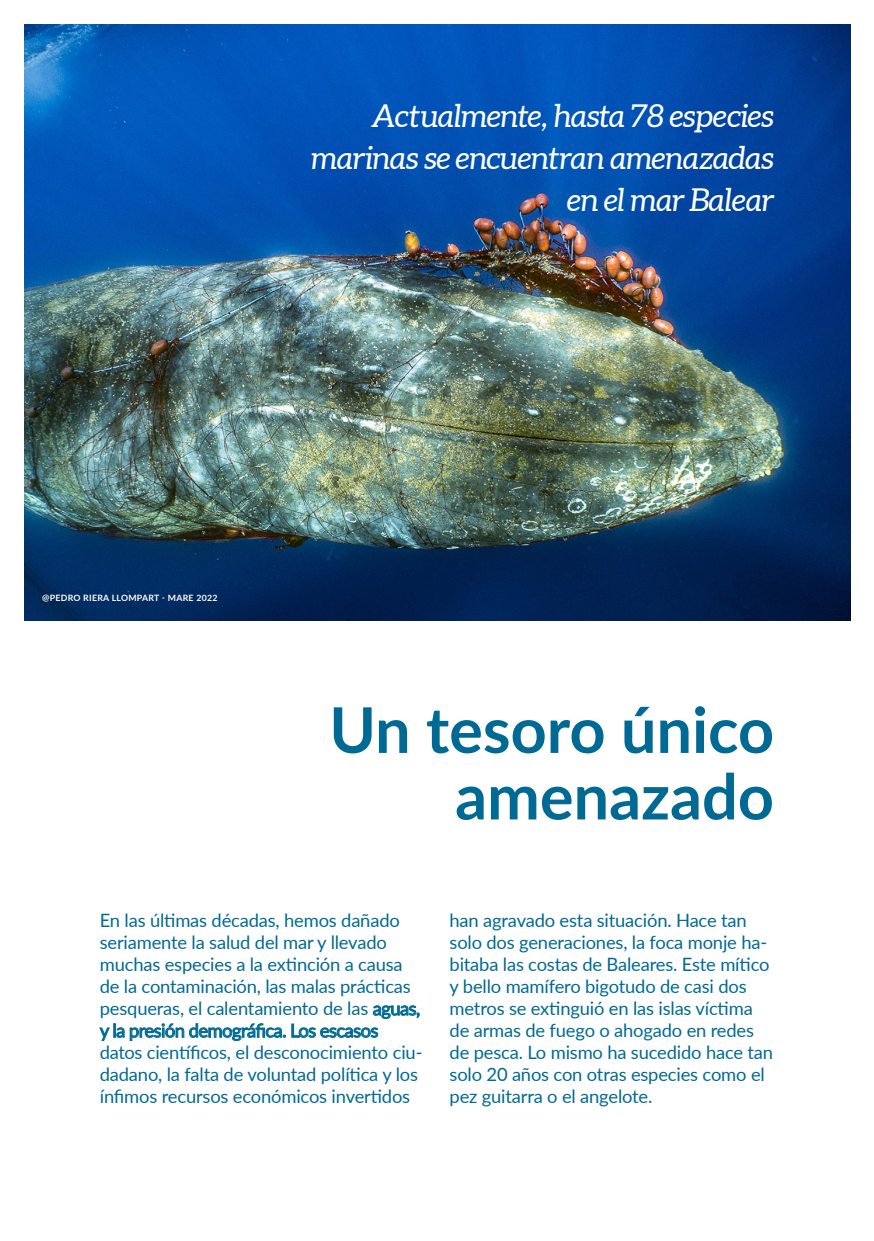
<style>
.page{position:relative;width:874px;height:1241px;background:#fff}
.page>*{position:absolute;margin:0;border:0;box-sizing:border-box;transform-origin:0 0}
.t1{font:700 63px "Lato";color:#006a95}
.t2{font:italic 31.5px/42px "Aleo";letter-spacing:-.02em;color:#fff;text-align:right}
.Body{font:18.38px/22.1px "Lato";letter-spacing:-.01em;color:#006a95}
.Pie_de_foto{font:700 8.75px "Lato";letter-spacing:.03em;color:#fffbf6}
</style>
<div class="page">
<img style="left:25px;top:24px;width:825px;height:596px">
<h3 class="t2" style="left:371px;top:96px;width:404px">Actualmente, hasta 78 especies</h3>
<h3 class="t2" style="left:311px;top:138px;width:464px">marinas se encuentran amenazadas en el mar Balear</h3>
<p class="Pie_de_foto" style="left:42px;top:591px;width:177px">@PEDRO RIERA LLOMPART - MARE 2022</p>
<h2 class="t1" style="left:329px;top:683px;width:446px">Un tesoro único</h2>
<h2 class="t1" style="left:455px;top:750px;width:320px">amenazado</h2>
<p class="Body" style="left:100px;top:908px;width:324px">En las últimas décadas, hemos dañado seriamente la salud del mar y llevado muchas especies a la extinción a causa de la contaminación, las malas prácticas pesqueras, el calentamiento de las aguas, y la presión demográfica. Los escasos datos científicos, el desconocimiento ciu&shy;dadano, la falta de voluntad política y los ínfimos recursos económicos invertidos</p>
<p class="Body" style="left:449px;top:908px;width:325px">han agravado esta situación. Hace tan solo dos generaciones, la foca monje ha&shy;bitaba las costas de Baleares. Este mítico y bello mamífero bigotudo de casi dos metros se extinguió en las islas víctima de armas de fuego o ahogado en redes de pesca. Lo mismo ha sucedido hace tan solo 20 años con otras especies como el pez guitarra o el angelote.</p>
</div>
